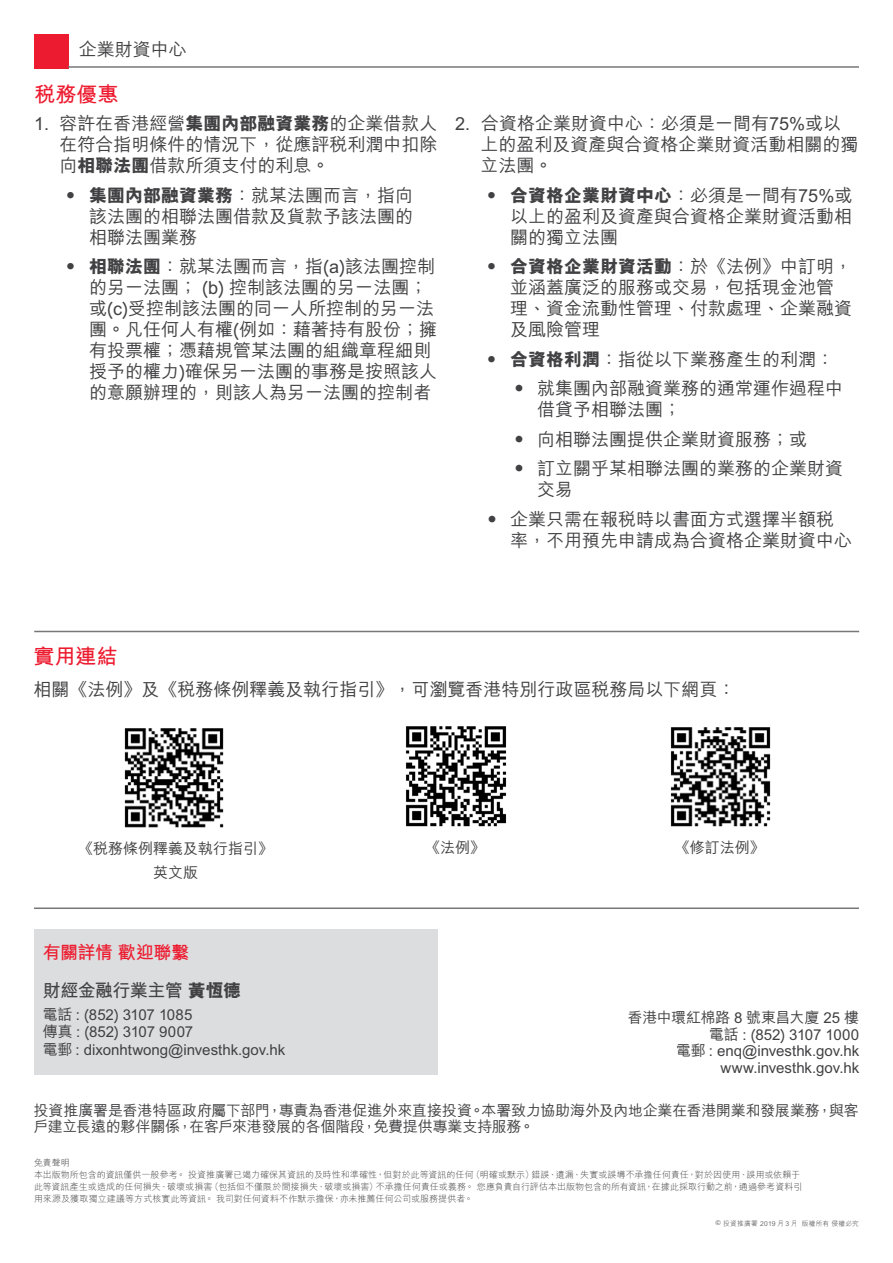
<style>
.page{position:relative;width:893px;height:1263px;background:#fff}
.page>*{position:absolute;margin:0;border:0;box-sizing:border-box;transform-origin:0 0}
.t1{font:700 21px "M Hei HK";color:#ed1b2f}
.t2{font:500 18px/21px "M Hei HK";color:#414042}
.t3{font:700 18px/38.1px "M Hei HK";letter-spacing:-.03em;color:#ed1b2f}
.t4{font:500 15px/16.5px "M Hei HK";letter-spacing:-.01em;color:#414042}
.t5{font:300 9px/12px "M Hei HK";letter-spacing:.005em;color:#414042}
.t6{font:300 6.75px "M Hei HK";letter-spacing:.035em;color:#414042}
.s1{font-weight:800}
.s2{color:#414042}
.s3{font-weight:800;color:#414042}
.s4{font-family:"Core Sans C 35"}
</style>
<div class="page">
<hr style="left:34px;top:907px;width:825px;height:2px;background:#757779">
<div style="left:34px;top:34px;width:34px;height:34px;background:#ed1b2f"></div>
<hr style="left:68px;top:66px;width:791px;height:2px;background:#757779">
<hr style="left:34px;top:631px;width:825px;height:1px;background:#757779">
<img style="left:124px;top:728px;width:100px;height:100px">
<img style="left:406px;top:726px;width:101px;height:101px">
<img style="left:670px;top:727px;width:101px;height:100px">
<div style="left:34px;top:930px;width:404px;height:145px;background:#dcddde"></div>
<p class="t2" style="left:79px;top:37px;width:110px">企業財資中心</p>
<p class="t1" style="left:34px;top:79px;width:86px">稅務優惠</p>
<p class="t2" style="left:60px;top:112px;width:380px;text-align:justify;text-indent:-26px">1. 容許在香港經營<span class="s1">集團內部融資業務</span>的企業借款人在符合指明條件的情況下，從應評稅利潤中扣除向<span class="s1">相聯法團</span>借款所須支付的利息。</p>
<p class="t2" style="left:89px;top:183px;width:326px;text-align:justify;text-indent:-27px"><span class="s1">• 集團內部融資業務</span>：就某法團而言，指向該法團的相聯法團借款及貨款予該法團的相聯法團業務</p>
<p class="t2" style="left:89px;top:255px;width:349px;text-indent:-27px"><span class="s1">• 相聯法團</span>：就某法團而言，指(a)該法團控制的另一法團； (b) 控制該法團的另一法團；或(c)受控制該法團的同一人所控制的另一法團。凡任何人有權(例如：藉著持有股份；擁有投票權；憑藉規管某法團的組織章程細則授予的權力)確保另一法團的事務是按照該人的意願辦理的，則該人為另一法團的控制者</p>
<p class="t2" style="left:480px;top:112px;width:379px;text-indent:-26px">2. 合資格企業財資中心：必須是一間有75%或以上的盈利及資產與合資格企業財資活動相關的獨立法團。</p>
<p class="t2" style="left:510px;top:183px;width:344px;text-align:justify;text-indent:-27px"><span class="s1">• 合資格企業財資中心</span>：必須是一間有75%或以上的盈利及資產與合資格企業財資活動相關的獨立法團</p>
<p class="t2" style="left:510px;top:255px;width:344px;text-indent:-27px"><span class="s1">• 合資格企業財資活動</span>：於《法例》中訂明，並涵蓋廣泛的服務或交易，包括現金池管理、資金流動性管理、付款處理、企業融資及風險管理</p>
<p class="t2" style="left:483px;top:347px;width:353px"><span class="s1">• 合資格利潤</span>：指從以下業務產生的利潤：</p>
<p class="t2" style="left:537px;top:377px;width:307px;text-indent:-27px">• 就集團內部融資業務的通常運作過程中借貸予相聯法團；</p>
<p class="t2" style="left:510px;top:427px;width:298px">• 向相聯法團提供企業財資服務；或</p>
<p class="t2" style="left:537px;top:457px;width:307px;text-indent:-27px">• 訂立關乎某相聯法團的業務的企業財資交易</p>
<p class="t2" style="left:510px;top:507px;width:343px;text-indent:-27px">• 企業只需在報稅時以書面方式選擇半額稅率，不用預先申請成為合資格企業財資中心</p>
<p class="t1" style="left:33px;top:641px;width:85px">實用連結</p>
<p class="t2" style="left:33px;top:677px;width:704px">相關《法例》及《稅務條例釋義及執行指引》，可瀏覽香港特別行政區稅務局以下網頁：</p>
<p class="t4" style="left:78px;top:834px;width:196px;line-height:24.8px;text-align:center">《稅務條例釋義及執行指引》英文版</p>
<p class="t4" style="left:425px;top:838px;width:61px">《法例》</p>
<p class="t4" style="left:675px;top:838px;width:91px">《修訂法例》</p>
<p class="t3" style="left:43px;top:932px;width:200px">有關詳情 歡迎聯繫<br><span class="s2">財經金融行業主管</span> <span class="s3">黃恆德</span></p>
<p class="t4" style="left:43px;top:1005px;width:244px;line-height:17.1px">電話 : (852) 3107 1085<br>傳真 : (852) 3107 9007<br>電郵 : dixonhtwong@investhk.gov.hk</p>
<p class="t4" style="left:628px;top:1008px;width:233px;text-align:right">香港中環紅棉路 8 號東昌大廈 25 樓電話 : (852) 3107 1000<br>電郵 : enq@investhk.gov.hk www.investhk.gov.hk</p>
<p class="t4" style="left:34px;top:1100px;width:827px">投資推廣署是香港特區政府屬下部門，專責為香港促進外來直接投資。本署致力協助海外及內地企業在香港開業和發展業務，與客戶建立長遠的夥伴關係，在客戶來港發展的各個階段，免費提供專業支持服務。</p>
<p class="t5" style="left:34px;top:1157px;width:770px">免責聲明<br>本出版物所包含的資訊僅供一般參考。 投資推廣署已竭力確保其資訊的及時性和準確性，但對於此等資訊的任何（明確或默示）錯誤、遺漏、失實或誤導不承擔任何責任，對於因使用、誤用或依賴于此等資訊產生或造成的任何損失、破壞或損害（包括但不僅限於間接損失、破壞或損害）不承擔任何責任或義務。 您應負責自行評估本出版物包含的所有資訊，在據此採取行動之前，通過參考資料引用來源及獲取獨立建議等方式核實此等資訊。 我司對任何資料不作默示擔保，亦未推薦任何公司或服務提供者。</p>
<p class="t6" style="left:715px;top:1220px;width:145px"><span class="s4">©</span> 投資推廣署 2019 月 3 月 版權所有 侵權必究</p>
</div>
